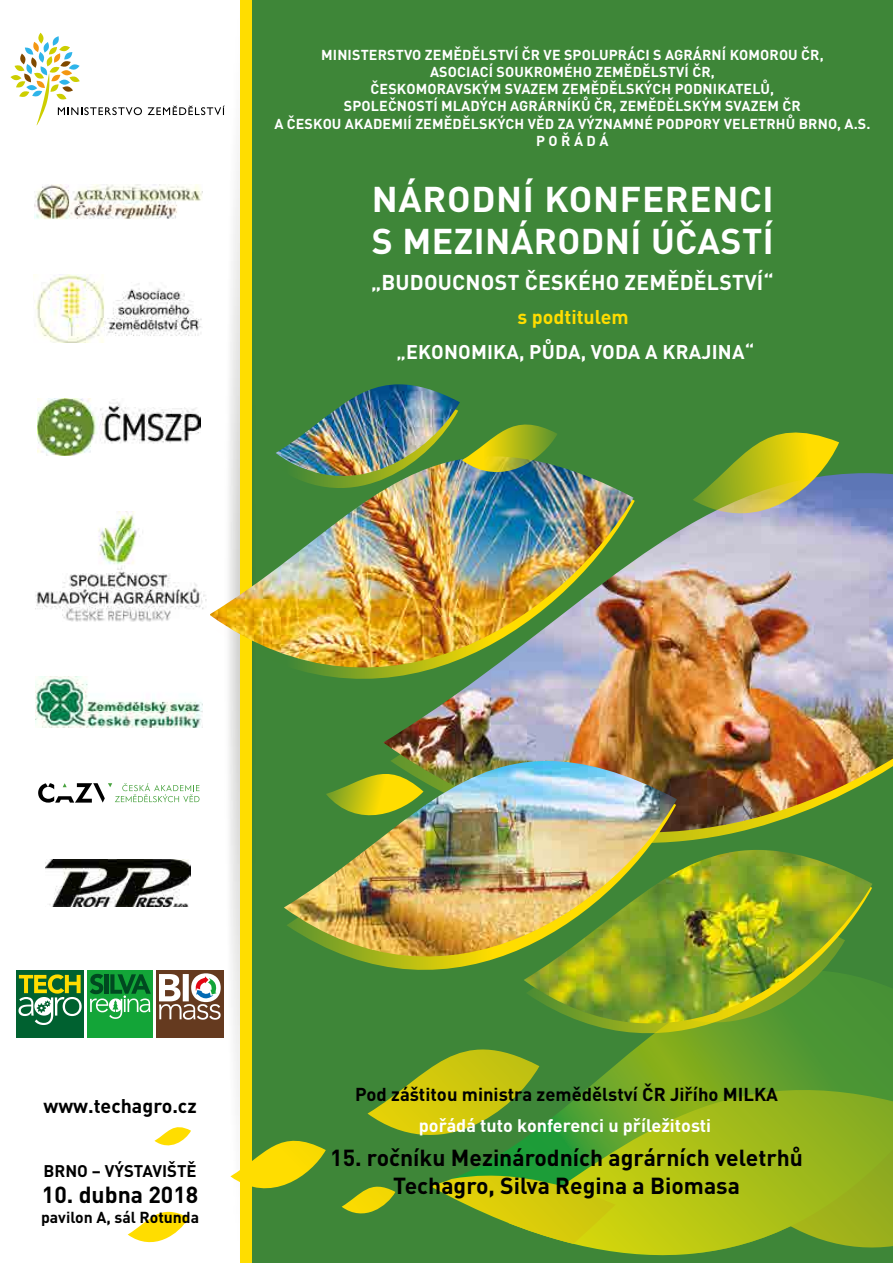
<style>
.page{position:relative;width:893px;height:1263px;background:#fff}
.page>*{position:absolute;margin:0;border:0;box-sizing:border-box;transform-origin:0 0}
.t1{font:700 35.4px/42.5px "DIN Pro";letter-spacing:.01em;color:#fff}
.t2{font:700 22.95px/27.5px "DIN Pro";color:#000;text-align:center}
.t3{font:700 21.15px "DIN Pro";letter-spacing:.01em;color:#fff}
.t4{font:700 19.65px "DIN Pro";letter-spacing:.01em;color:#fff}
.t5{font:700 19.65px "DIN Pro";color:#000}
.t6{font:700 19.65px "DIN Pro";color:#fd0}
.t7{font:700 18.45px "DIN Pro";color:#000}
.t8{font:700 18px "DIN Pro";color:#fff}
.t9{font:700 16.65px "DIN Pro";color:#000}
.t10{font:700 15.75px "DIN Pro";color:#000}
.t11{font:700 14.25px/17.1px "DIN Pro";letter-spacing:.01em;color:#fff;text-align:center}
</style>
<div class="page">
<div style="left:240px;top:0;width:653px;height:1263px;background:#3e8638"></div>
<div style="left:240px;top:0;width:12px;height:1263px;background:#fd0"></div>
<img style="left:34px;top:275px;width:168px;height:67px">
<img style="left:35px;top:184px;width:167px;height:35px">
<img style="left:35px;top:677px;width:167px;height:51px">
<svg style="left:11px;top:36px;width:131px;height:89px"></svg>
<svg style="left:148px;top:106px;width:77px;height:9px"></svg>
<svg style="left:470px;top:983px;width:423px;height:188px"></svg>
<svg style="left:640px;top:1038px;width:205px;height:17px"></svg>
<svg style="left:368px;top:1022px;width:171px;height:143px"></svg>
<svg style="left:342px;top:1186px;width:53px;height:28px"></svg>
<svg style="left:154px;top:1127px;width:37px;height:19px"></svg>
<svg style="left:128px;top:1211px;width:61px;height:32px"></svg>
<svg style="left:230px;top:1125px;width:96px;height:71px"></svg>
<svg style="left:508px;top:1055px;width:385px;height:201px"></svg>
<svg style="left:430px;top:1171px;width:186px;height:73px"></svg>
<img style="left:383px;top:473px;width:510px;height:361px">
<img style="left:353px;top:756px;width:323px;height:214px">
<svg style="left:526px;top:1025px;width:346px;height:13px"></svg>
<svg style="left:226px;top:377px;width:409px;height:308px"></svg>
<svg style="left:693px;top:432px;width:146px;height:89px"></svg>
<svg style="left:353px;top:757px;width:70px;height:4px"></svg>
<img style="left:284px;top:761px;width:393px;height:197px">
<img style="left:524px;top:850px;width:348px;height:175px">
<img style="left:210px;top:384px;width:424px;height:285px">
<img style="left:462px;top:414px;width:96px;height:60px">
<div style="left:156px;top:970px;width:68px;height:68px;background:#653a1f"></div>
<svg style="left:159px;top:973px;width:62px;height:47px"></svg>
<div style="left:87px;top:970px;width:66px;height:68px;background:#13a538"></div>
<svg style="left:90px;top:974px;width:61px;height:45px"></svg>
<div style="left:16px;top:970px;width:68px;height:68px;background:#006130"></div>
<svg style="left:19px;top:974px;width:63px;height:51px"></svg>
<img style="left:35px;top:512px;width:172px;height:110px">
<img style="left:45px;top:859px;width:146px;height:48px">
<img style="left:37px;top:398px;width:164px;height:57px">
<svg style="left:38px;top:783px;width:162px;height:20px"></svg>
<p class="t11" style="left:274px;top:46px;width:598px">MINISTERSTVO ZEMĚDĚLSTVÍ ČR VE SPOLUPRÁCI S AGRÁRNÍ KOMOROU ČR,<br>ASOCIACÍ SOUKROMÉHO ZEMĚDĚLSTVÍ ČR,<br>ČESKOMORAVSKÝM SVAZEM ZEMĚDĚLSKÝCH PODNIKATELŮ,<br>SPOLEČNOSTÍ MLADÝCH AGRÁRNÍKŮ ČR, ZEMĚDĚLSKÝM SVAZEM ČR<br>A ČESKOU AKADEMIÍ ZEMĚDĚLSKÝCH VĚD ZA VÝZNAMNÉ PODPORY VELETRHŮ BRNO, A.S.<br>P O Ř Á D Á</p>
<h1 class="t1" style="left:372px;top:176px;width:403px">NÁRODNÍ KONFERENCI<br>S MEZINÁRODNÍ ÚČASTÍ</h1>
<h3 class="t3" style="left:371px;top:268px;width:404px">„BUDOUCNOST ČESKÉHO ZEMĚDĚLSTVÍ“</h3>
<h3 class="t6" style="left:517px;top:304px;width:113px">s podtitulem</h3>
<h3 class="t4" style="left:396px;top:338px;width:359px">„EKONOMIKA, PŮDA, VODA A KRAJINA“</h3>
<h3 class="t5" style="left:44px;top:1092px;width:155px">www.techagro.cz</h3>
<p class="t9" style="left:44px;top:1160px;width:155px">BRNO – VÝSTAVIŠTĚ</p>
<h2 class="t2" style="left:42px;top:1180px;width:158px">10. dubna 2018</h2>
<p class="t10" style="left:41px;top:1207px;width:160px">pavilon A, sál Rotunda</p>
<p class="t7" style="left:355px;top:1082px;width:424px">Pod záštitou ministra zemědělství ČR Jiřího MILKA</p>
<p class="t8" style="left:419px;top:1113px;width:294px">pořádá tuto konferenci u příležitosti</p>
<h2 class="t2" style="left:330px;top:1143px;width:474px">15. ročníku Mezinárodních agrárních veletrhů<br>Techagro, Silva Regina a Biomasa</h2>
</div>
